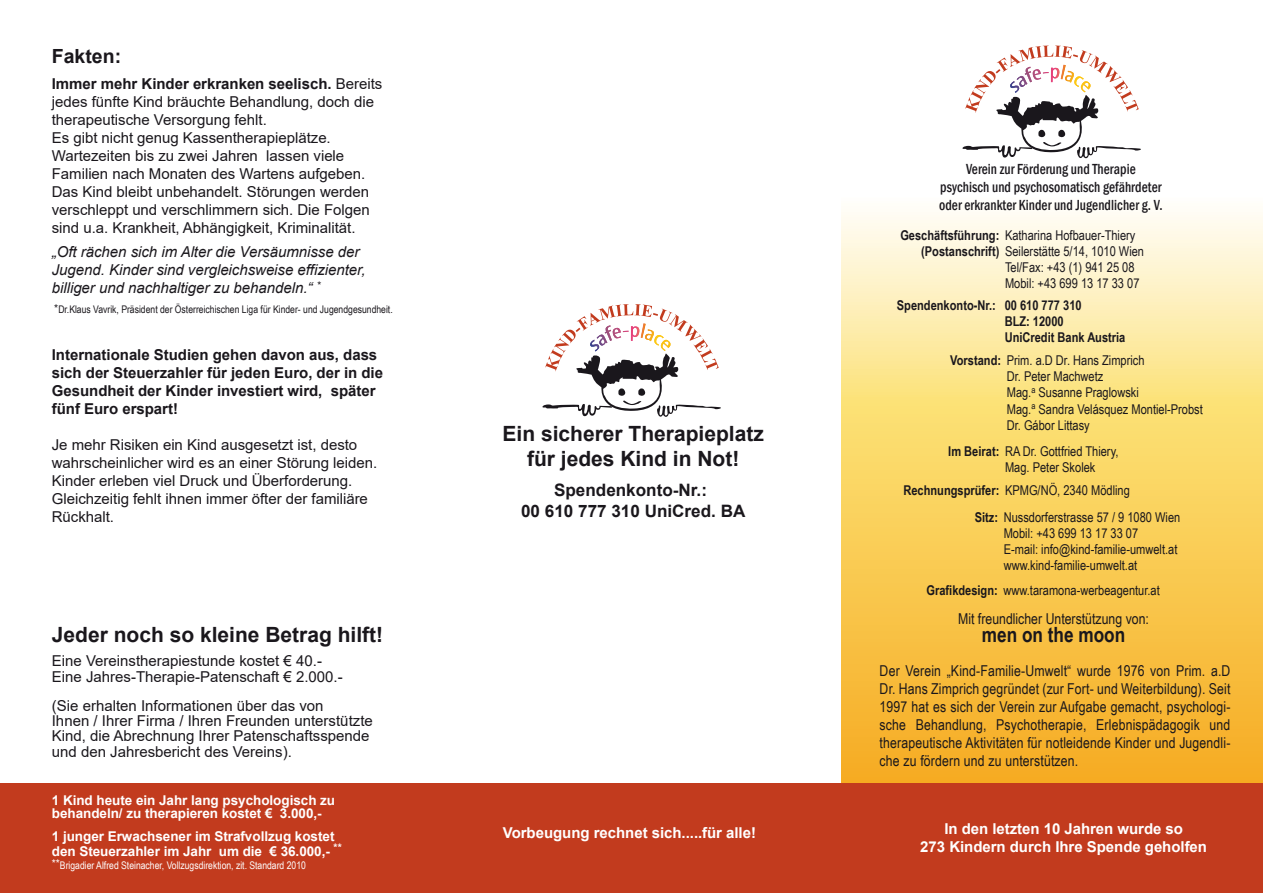
<style>
.page{position:relative;width:1263px;height:893px;background:#fff}
.page>*{position:absolute;margin:0;border:0;box-sizing:border-box;transform-origin:0 0}
.t1{font:700 21px/25.2px "Arial";color:#1a171c;text-align:center}
.t2{font:700 21px "Arial Narrow";color:#1a171c}
.t3{font:700 19.5px "Arial";color:#1a171c}
.t4{font:700 17.1px/20.5px "Arial";color:#1a171c;text-align:center}
.t5{font:15px/18px "Arial";color:#1a171c}
.t6{font:15px/18px "Arial Narrow";letter-spacing:.01em;color:#1a171c;text-align:justify}
.t7{font:700 15px/18px "Arial";color:#1a171c}
.t8{font:italic 15px/18px "Arial";color:#1a171c}
.t9{font:500 condensed 15px/18px "Franklin Gothic";letter-spacing:.005em;color:#1a171c;text-align:center;scale:.9 1}
.t10{font:700 15px/18px "Arial";letter-spacing:-.005em;color:#fff;text-align:center}
.t11{font:13.5px/16.2px "Arial Narrow";color:#1a171c}
.t12{font:700 13.5px/13.5px "Arial";letter-spacing:-.005em;color:#fff}
.t13{font:700 13.5px/16.2px "Arial Narrow";color:#1a171c}
.t14{font:10.5px "Arial Narrow";color:#1a171c}
.t15{font:10.5px "Arial Narrow";color:#fff}
.s1{font-weight:700}
.s2{font-family:"Arial"}
</style>
<div class="page">
<svg style="left:841px;top:212px;width:422px;height:571px"></svg>
<svg style="left:962px;top:45px;width:179px;height:114px"></svg>
<div style="left:0;top:783px;width:1263px;height:110px;background:#c23b1e"></div>
<svg style="left:542px;top:304px;width:179px;height:113px"></svg>
<h2 class="t3" style="left:52px;top:42px;width:71px">Fakten:</h2>
<p class="t5" style="left:52px;top:75px;width:332px"><span class="s1">Immer mehr Kinder erkranken seelisch.</span> Bereits jedes fünfte Kind bräuchte Behandlung, doch die therapeutische Versorgung fehlt.<br>Es gibt nicht genug Kassentherapieplätze.<br>Wartezeiten bis zu zwei Jahren lassen viele Familien nach Monaten des Wartens aufgeben.<br>Das Kind bleibt unbehandelt. Störungen werden verschleppt und verschlimmern sich. Die Folgen sind u.a. Krankheit, Abhängigkeit, Kriminalität.</p>
<p class="t8" style="left:52px;top:243px;width:315px">„Oft rächen sich im Alter die Versäumnisse der<br>Jugend. Kinder sind vergleichsweise effizienter, billiger und nachhaltiger zu behandeln.“ <sup>*</sup></p>
<p class="t14" style="left:54px;top:302px;width:340px"><span class="s2">*</span>Dr.Klaus Vavrik, Präsident der Österreichischen Liga für Kinder- und Jugendgesundheit.</p>
<p class="t7" style="left:52px;top:346px;width:333px">Internationale Studien gehen davon aus, dass sich der Steuerzahler für jeden Euro, der in die Gesundheit der Kinder investiert wird, später fünf Euro erspart!</p>
<p class="t5" style="left:52px;top:435px;width:327px">Je mehr Risiken ein Kind ausgesetzt ist, desto wahrscheinlicher wird es an einer Störung leiden.<br>Kinder erleben viel Druck und Überforderung.<br>Gleichzeitig fehlt ihnen immer öfter der familiäre Rückhalt.</p>
<h1 class="t1" style="left:52px;top:622px;width:333px">Jeder noch so kleine Betrag hilft!</h1>
<p class="t5" style="left:52px;top:653px;width:292px;line-height:15.5px">Eine Vereinstherapiestunde kostet € 40.-<br>Eine Jahres-Therapie-Patenschaft € 2.000.-</p>
<p class="t5" style="left:52px;top:697px;width:322px;line-height:15.5px">(Sie erhalten Informationen über das von<br>Ihnen / Ihrer Firma / Ihren Freunden unterstützte Kind, die Abrechnung Ihrer Patenschaftsspende und den Jahresbericht des Vereins).</p>
<h1 class="t1" style="left:502px;top:421px;width:263px">Ein sicherer Therapieplatz für jedes Kind in Not!</h1>
<p class="t4" style="left:521px;top:480px;width:226px">Spendenkonto-Nr.:<br>00 610 777 310 UniCred. BA</p>
<p class="t9" style="left:939px;top:160px;width:250px">Verein zur Förderung und Therapie<br>psychisch und psychosomatisch gefährdeter oder erkrankter Kinder und Jugendlicher g. V.</p>
<p class="t11" style="left:900px;top:226px;width:237px"><span class="s1">Geschäftsführung:</span> Katharina Hofbauer-Thiery</p>
<p class="t11" style="left:921px;top:243px;width:224px"><span class="s1">(Postanschrift)</span> Seilerstätte 5/14, 1010 Wien</p>
<p class="t11" style="left:1005px;top:259px;width:131px">Tel/Fax: +43 (1) 941 25 08</p>
<p class="t11" style="left:1005px;top:275px;width:136px">Mobil: +43 699 13 17 33 07</p>
<p class="t13" style="left:897px;top:296px;width:101px">Spendenkonto-Nr.:</p>
<p class="t13" style="left:1005px;top:296px;width:122px">00 610 777 310<br>BLZ: 12000<br>UniCredit Bank Austria</p>
<p class="t11" style="left:1007px;top:352px;width:198px;text-indent:-57px"><span class="s1">Vorstand:</span> Prim. a.D Dr. Hans Zimprich<br>Dr. Peter Machwetz<br>Mag.<sup>a</sup> Susanne Praglowski<br>Mag.<sup>a</sup> Sandra Velásquez Montiel-Probst<br>Dr. Gábor Littasy</p>
<p class="t11" style="left:1005px;top:442px;width:115px;text-indent:-57px"><span class="s1">Im Beirat:</span> RA Dr. Gottfried Thiery,<br>Mag. Peter Skolek</p>
<p class="t11" style="left:903px;top:481px;width:228px"><span class="s1">Rechnungsprüfer:</span> KPMG/NÖ, 2340 Mödling</p>
<p class="t11" style="left:1004px;top:508px;width:178px;text-indent:-29px"><span class="s1">Sitz:</span> Nussdorferstrasse 57 / 9 1080 Wien Mobil: +43 699 13 17 33 07<br>E-mail: info@kind-familie-umwelt.at www.kind-familie-umwelt.at</p>
<p class="t11" style="left:926px;top:581px;width:235px"><span class="s1">Grafikdesign:</span> www.taramona-werbeagentur.at</p>
<p class="t6" style="left:958px;top:609px;width:192px">Mit freundlicher Unterstützung von:</p>
<h1 class="t2" style="left:982px;top:619px;width:145px">men on the moon</h1>
<p class="t6" style="left:880px;top:661px;width:352px">Der Verein „Kind-Familie-Umwelt“ wurde 1976 von Prim. a.D Dr. Hans Zimprich gegründet (zur Fort- und Weiterbildung). Seit 1997 hat es sich der Verein zur Aufgabe gemacht, psychologi&shy;sche Behandlung, Psychotherapie, Erlebnispädagogik und therapeutische Aktivitäten für notleidende Kinder und Jugendli&shy;che zu fördern und zu unterstützen.</p>
<p class="t12" style="left:52px;top:793px;width:285px">1 Kind heute ein Jahr lang psychologisch zu behandeln/ zu therapieren kostet € 3.000,-</p>
<p class="t12" style="left:52px;top:828px;width:291px;line-height:15px">1 junger Erwachsener im Strafvollzug kostet den Steuerzahler im Jahr um die € 36.000,- <sup>**</sup></p>
<p class="t10" style="left:503px;top:824px;width:255px">Vorbeugung rechnet sich.....für alle!</p>
<p class="t10" style="left:920px;top:820px;width:288px">In den letzten 10 Jahren wurde so<br>273 Kindern durch Ihre Spende geholfen</p>
<p class="t15" style="left:52px;top:857px;width:256px"><span class="s2">**</span>Brigadier Alfred Steinacher, Vollzugsdirektion, zit. Standard 2010</p>
</div>
